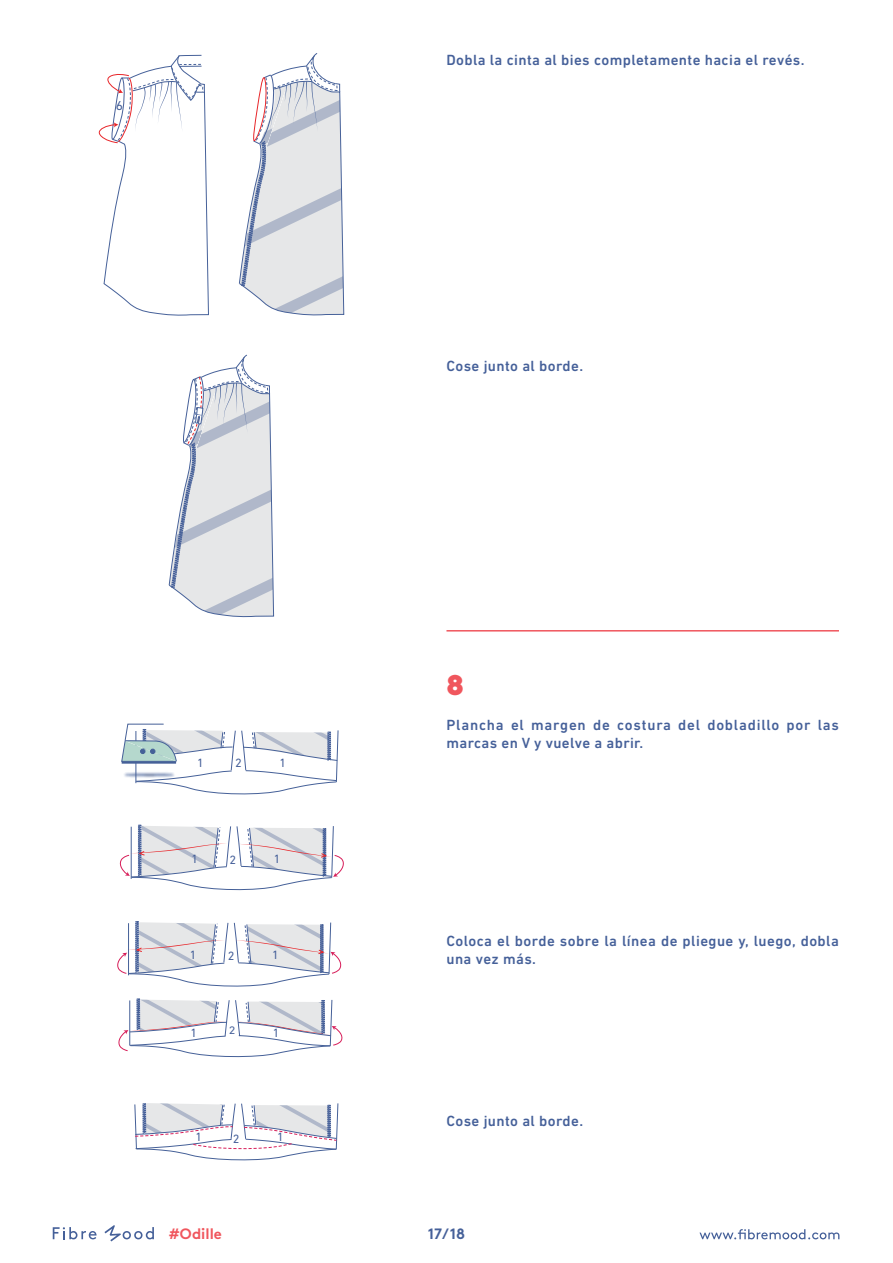
<style>
.page{position:relative;width:893px;height:1263px;background:#fff}
.page>*{position:absolute;margin:0;border:0;box-sizing:border-box;transform-origin:0 0}
.t1{font:900 28.5px "Raleway";color:#f0565d}
.t2{font:500 15px/18px "DIN Next LT Pro";letter-spacing:.025em;color:#456099}
.t3{font:500 15px/18px "DIN Next LT Pro";letter-spacing:.05em;color:#456099}
.t4{font:700 15px "Brown";color:#f0565d}
.t5{font:700 15px "Brown";color:#456099}
.t6{font:13.2px "DIN Next LT Pro";color:#466099}
.t7{font:12.15px "DIN Next LT Pro";color:#466099}
.t8{font:11.1px "DIN Next LT Pro";color:#466099;scale:1.12 1}
</style>
<div class="page">
<svg style="left:699px;top:1229px;width:140px;height:10px"></svg>
<svg style="left:53px;top:1227px;width:44px;height:12px"></svg>
<svg style="left:104px;top:1225px;width:50px;height:16px"></svg>
<hr style="left:446px;top:630px;width:393px;height:1px;background:#f0565d">
<svg style="left:239px;top:53px;width:106px;height:262px"></svg>
<svg style="left:99px;top:54px;width:110px;height:262px"></svg>
<svg style="left:168px;top:354px;width:106px;height:263px"></svg>
<svg style="left:121px;top:723px;width:218px;height:72px"></svg>
<svg style="left:119px;top:825px;width:225px;height:66px"></svg>
<svg style="left:117px;top:921px;width:225px;height:66px"></svg>
<svg style="left:118px;top:999px;width:225px;height:59px"></svg>
<svg style="left:134px;top:1103px;width:205px;height:58px"></svg>
<p class="t6" style="left:116px;top:98px;width:9px">6</p>
<p class="t2" style="left:446px;top:51px;width:359px">Dobla la cinta al bies completamente hacia el revés.</p>
<p class="t2" style="left:446px;top:357px;width:138px">Cose junto al borde.</p>
<p class="t7" style="left:197px;top:755px;width:8px">1</p>
<p class="t7" style="left:235px;top:756px;width:8px">2</p>
<p class="t7" style="left:279px;top:756px;width:8px">1</p>
<p class="t7" style="left:191px;top:852px;width:8px">1</p>
<p class="t7" style="left:230px;top:852px;width:8px">2</p>
<p class="t7" style="left:274px;top:852px;width:8px">1</p>
<p class="t7" style="left:190px;top:948px;width:8px">1</p>
<p class="t7" style="left:228px;top:948px;width:8px">2</p>
<p class="t7" style="left:272px;top:948px;width:8px">1</p>
<p class="t7" style="left:191px;top:1026px;width:8px">1</p>
<p class="t8" style="left:229px;top:1024px;width:8px">2</p>
<p class="t7" style="left:273px;top:1026px;width:8px">1</p>
<p class="t7" style="left:195px;top:1129px;width:8px">1</p>
<p class="t7" style="left:233px;top:1131px;width:8px">2</p>
<p class="t7" style="left:277px;top:1130px;width:8px">1</p>
<h1 class="t1" style="left:446px;top:669px;width:19px">8</h1>
<p class="t3" style="left:446px;top:716px;width:394px">Plancha el margen de costura del dobladillo por las marcas en V y vuelve a abrir.</p>
<p class="t2" style="left:446px;top:932px;width:394px">Coloca el borde sobre la línea de pliegue y, luego, dobla una vez más.</p>
<p class="t2" style="left:446px;top:1112px;width:138px">Cose junto al borde.</p>
<p class="t4" style="left:169px;top:1222px;width:54px">#Odille</p>
<p class="t5" style="left:428px;top:1221px;width:39px">17/18</p>
</div>
